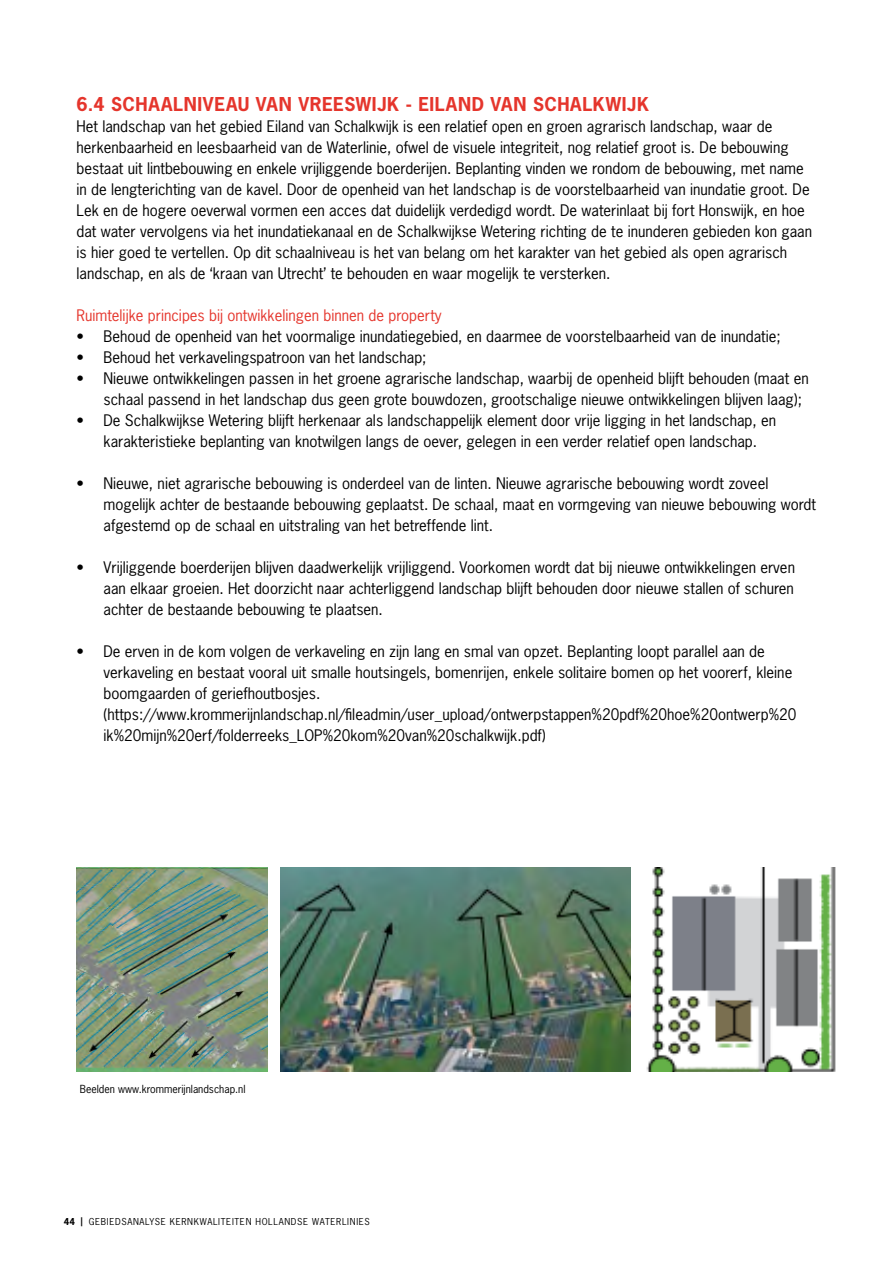
<style>
.page{position:relative;width:893px;height:1263px;background:#fff}
.page>*{position:absolute;margin:0;border:0;box-sizing:border-box;transform-origin:0 0}
.t1{font:700 18px "News Gothic Std";letter-spacing:.04em;color:#e5352c}
.t2{font:15px/21px "News Gothic Std";color:#000}
.t3{font:15px "News Gothic Std";color:#e5352c}
.t4{font:10.5px "News Gothic Std";color:#000}
.t5{font:9px "News Gothic Std";letter-spacing:.075em;color:#000}
.s1{font-weight:700}
</style>
<div class="page">
<img style="left:77px;top:867px;width:191px;height:204px">
<img style="left:281px;top:867px;width:350px;height:204px">
<img style="left:646px;top:867px;width:190px;height:204px">
<p class="t1" style="left:77px;top:92px;width:574px">6.4 SCHAALNIVEAU VAN VREESWIJK - EILAND VAN SCHALKWIJK</p>
<p class="t2" style="left:77px;top:115px;width:737px">Het landschap van het gebied Eiland van Schalkwijk is een relatief open en groen agrarisch landschap, waar de herkenbaarheid en leesbaarheid van de Waterlinie, ofwel de visuele integriteit, nog relatief groot is. De bebouwing bestaat uit lintbebouwing en enkele vrijliggende boerderijen. Beplanting vinden we rondom de bebouwing, met name in de lengterichting van de kavel. Door de openheid van het landschap is de voorstelbaarheid van inundatie groot. De Lek en de hogere oeverwal vormen een acces dat duidelijk verdedigd wordt. De waterinlaat bij fort Honswijk, en hoe dat water vervolgens via het inundatiekanaal en de Schalkwijkse Wetering richting de te inunderen gebieden kon gaan is hier goed te vertellen. Op dit schaalniveau is het van belang om het karakter van het gebied als open agrarisch landschap, en als de ‘kraan van Utrecht’ te behouden en waar mogelijk te versterken.</p>
<p class="t3" style="left:77px;top:305px;width:367px">Ruimtelijke principes bij ontwikkelingen binnen de property</p>
<p class="t2" style="left:77px;top:325px;width:706px">• Behoud de openheid van het voormalige inundatiegebied, en daarmee de voorstelbaarheid van de inundatie;</p>
<p class="t2" style="left:77px;top:346px;width:352px">• Behoud het verkavelingspatroon van het landschap;</p>
<p class="t2" style="left:104px;top:367px;width:707px;text-indent:-27px">• Nieuwe ontwikkelingen passen in het groene agrarische landschap, waarbij de openheid blijft behouden (maat en schaal passend in het landschap dus geen grote bouwdozen, grootschalige nieuwe ontwikkelingen blijven laag);</p>
<p class="t2" style="left:77px;top:409px;width:701px;text-align:center">• De Schalkwijkse Wetering blijft herkenaar als landschappelijk element door vrije ligging in het landschap, en karakteristieke beplanting van knotwilgen langs de oever, gelegen in een verder relatief open landschap.</p>
<p class="t2" style="left:104px;top:472px;width:714px;text-indent:-27px">• Nieuwe, niet agrarische bebouwing is onderdeel van de linten. Nieuwe agrarische bebouwing wordt zoveel mogelijk achter de bestaande bebouwing geplaatst. De schaal, maat en vormgeving van nieuwe bebouwing wordt afgestemd op de schaal en uitstraling van het betreffende lint.</p>
<p class="t2" style="left:104px;top:556px;width:693px;text-align:justify;text-indent:-27px">• Vrijliggende boerderijen blijven daadwerkelijk vrijliggend. Voorkomen wordt dat bij nieuwe ontwikkelingen erven aan elkaar groeien. Het doorzicht naar achterliggend landschap blijft behouden door nieuwe stallen of schuren achter de bestaande bebouwing te plaatsen.</p>
<p class="t2" style="left:104px;top:640px;width:694px;text-indent:-27px">• De erven in de kom volgen de verkaveling en zijn lang en smal van opzet. Beplanting loopt parallel aan de verkaveling en bestaat vooral uit smalle houtsingels, bomenrijen, enkele solitaire bomen op het voorerf, kleine boomgaarden of geriefhoutbosjes. (https://www.krommerijnlandschap.nl/fileadmin/user_upload/ontwerpstappen%20pdf%20hoe%20ontwerp%20 ik%20mijn%20erf/folderreeks_LOP%20kom%20van%20schalkwijk.pdf)</p>
<p class="t4" style="left:80px;top:1082px;width:167px">Beelden www.krommerijnlandschap.nl</p>
<p class="t5" style="left:64px;top:1215px;width:308px"><span class="s1">44 |</span> GEBIEDSANALYSE KERNKWALITEITEN HOLLANDSE WATERLINIES</p>
</div>
